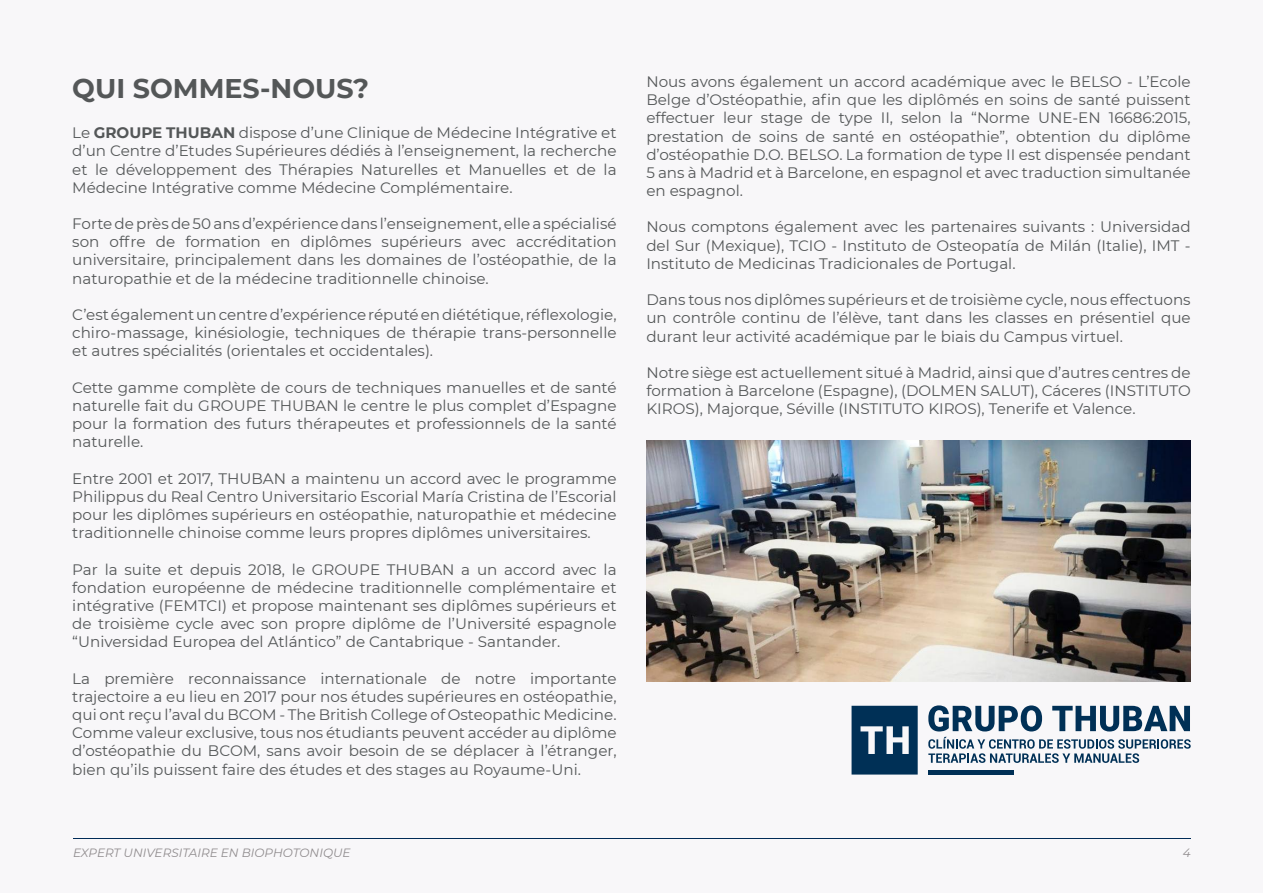
<style>
.page{position:relative;width:1263px;height:893px;background:#f8f7f9}
.page>*{position:absolute;margin:0;border:0;box-sizing:border-box;transform-origin:0 0}
.t1{font:700 27px "Montserrat";color:#545758}
.t2{font:15.15px/18.1px "Montserrat";color:#545758;text-align:justify}
.t3{font:italic 12px "Montserrat";color:#908c8e}
.s1{font-weight:700}
</style>
<div class="page">
<hr style="left:73px;top:838px;width:1118px;height:1px;background:#002b57">
<svg style="left:928px;top:737px;width:263px;height:26px"></svg>
<hr style="left:928px;top:770px;width:86px;height:4px;background:#003056">
<svg style="left:851px;top:706px;width:67px;height:68px;background:#274f6f"></svg>
<svg style="left:928px;top:705px;width:114px;height:26px"></svg>
<svg style="left:1052px;top:706px;width:138px;height:25px"></svg>
<img style="left:646px;top:440px;width:545px;height:241px">
<h1 class="t1" style="left:72px;top:69px;width:298px">QUI SOMMES-NOUS?</h1>
<p class="t2" style="left:72px;top:123px;width:546px">Le <span class="s1">GROUPE THUBAN</span> dispose d’une Clinique de Médecine Intégrative et d’un Centre d’Etudes Supérieures dédiés à l’enseignement, la recherche et le développement des Thérapies Naturelles et Manuelles et de la Médecine Intégrative comme Médecine Complémentaire.</p>
<p class="t2" style="left:72px;top:214px;width:546px">Forte de près de 50 ans d’expérience dans l’enseignement, elle a spécialisé son offre de formation en diplômes supérieurs avec accréditation universitaire, principalement dans les domaines de l’ostéopathie, de la naturopathie et de la médecine traditionnelle chinoise.</p>
<p class="t2" style="left:72px;top:305px;width:546px">C’est également un centre d’expérience réputé en diététique, réflexologie, chiro-massage, kinésiologie, techniques de thérapie trans-personnelle et autres spécialités (orientales et occidentales).</p>
<p class="t2" style="left:72px;top:378px;width:546px">Cette gamme complète de cours de techniques manuelles et de santé naturelle fait du GROUPE THUBAN le centre le plus complet d’Espagne pour la formation des futurs thérapeutes et professionnels de la santé naturelle.</p>
<p class="t2" style="left:72px;top:469px;width:546px">Entre 2001 et 2017, THUBAN a maintenu un accord avec le programme Philippus du Real Centro Universitario Escorial María Cristina de l’Escorial pour les diplômes supérieurs en ostéopathie, naturopathie et médecine traditionnelle chinoise comme leurs propres diplômes universitaires.</p>
<p class="t2" style="left:72px;top:560px;width:546px">Par la suite et depuis 2018, le GROUPE THUBAN a un accord avec la fondation européenne de médecine traditionnelle complémentaire et intégrative (FEMTCI) et propose maintenant ses diplômes supérieurs et de troisième cycle avec son propre diplôme de l’Université espagnole “Universidad Europea del Atlántico” de Cantabrique - Santander.</p>
<p class="t2" style="left:72px;top:669px;width:546px">La première reconnaissance internationale de notre importante trajectoire a eu lieu en 2017 pour nos études supérieures en ostéopathie, qui ont reçu l’aval du BCOM - The British College of Osteopathic Medicine.<br>Comme valeur exclusive, tous nos étudiants peuvent accéder au diplôme d’ostéopathie du BCOM, sans avoir besoin de se déplacer à l’étranger, bien qu’ils puissent faire des études et des stages au Royaume-Uni.</p>
<p class="t2" style="left:646px;top:72px;width:546px">Nous avons également un accord académique avec le BELSO - L’Ecole Belge d’Ostéopathie, afin que les diplômés en soins de santé puissent effectuer leur stage de type II, selon la “Norme UNE-EN 16686:2015, prestation de soins de santé en ostéopathie”, obtention du diplôme d’ostéopathie D.O. BELSO. La formation de type II est dispensée pendant 5 ans à Madrid et à Barcelone, en espagnol et avec traduction simultanée en espagnol.</p>
<p class="t2" style="left:646px;top:217px;width:546px">Nous comptons également avec les partenaires suivants : Universidad del Sur (Mexique), TCIO - Instituto de Osteopatía de Milán (Italie), IMT - Instituto de Medicinas Tradicionales de Portugal.</p>
<p class="t2" style="left:646px;top:290px;width:546px">Dans tous nos diplômes supérieurs et de troisième cycle, nous effectuons un contrôle continu de l’élève, tant dans les classes en présentiel que durant leur activité académique par le biais du Campus virtuel.</p>
<p class="t2" style="left:646px;top:363px;width:546px">Notre siège est actuellement situé à Madrid, ainsi que d’autres centres de formation à Barcelone (Espagne), (DOLMEN SALUT), Cáceres (INSTITUTO KIROS), Majorque, Séville (INSTITUTO KIROS), Tenerife et Valence.</p>
<p class="t3" style="left:73px;top:844px;width:279px">EXPERT UNIVERSITAIRE EN BIOPHOTONIQUE</p>
<p class="t3" style="left:1183px;top:844px;width:9px">4</p>
</div>
